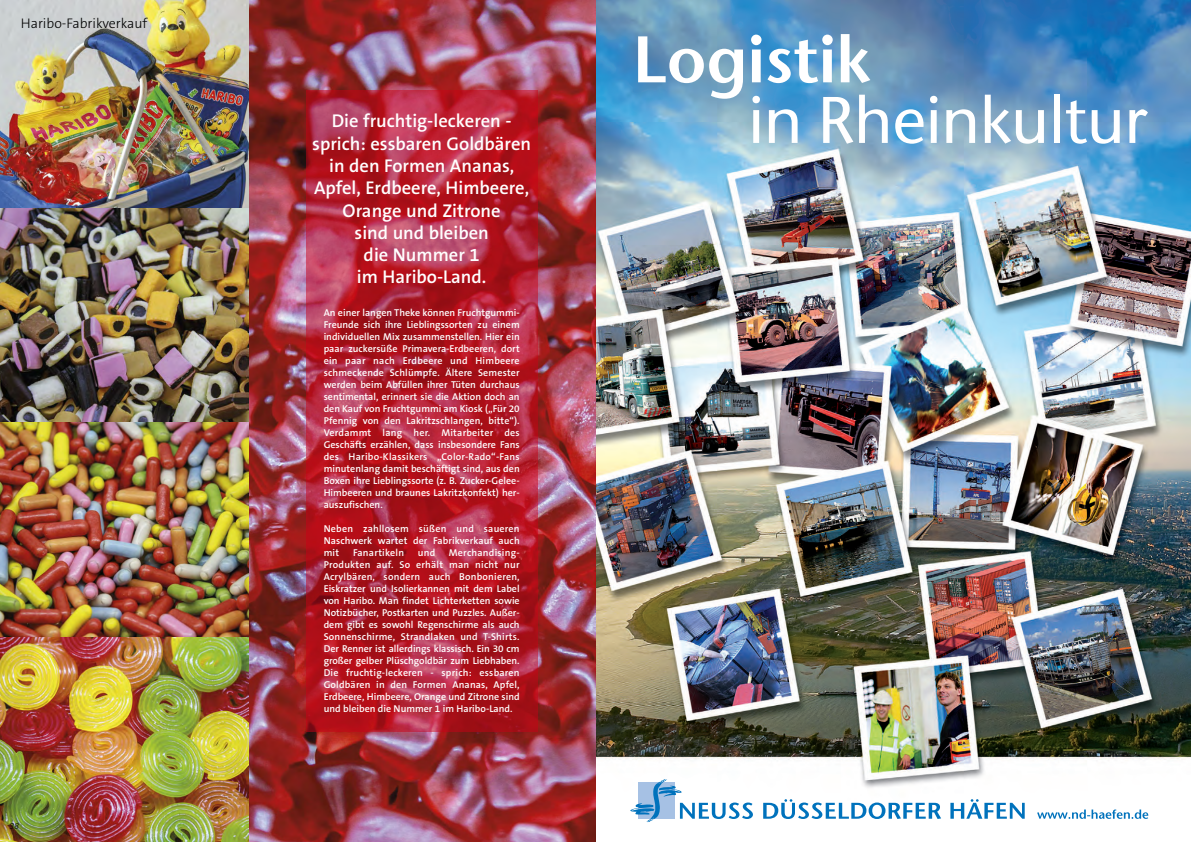
<style>
.page{position:relative;width:1191px;height:842px;background:#fff}
.page>*{position:absolute;margin:0;border:0;box-sizing:border-box;transform-origin:0 0}
.t1{font:65.7px "Stone Sans";color:#fff}
.t2{font:600 65.7px "Stone Sans";color:#fff}
.t3{font:600 18.6px/22.3px "The Sans B6";color:#fff;text-align:center}
.t4{font:300 14px "The Sans B3";color:#000}
.t5{font:600 10px/12px "The Sans B6";color:#fff;text-align:justify}
.t6{font:600 10px "The Sans B6";letter-spacing:.02em;color:#fff}
.t7{font:italic 9px "The Sans B5 Plain";color:rgb(0 0 0/.8)}
</style>
<div class="page">
<img style="left:595px;top:0;width:596px;height:841px">
<svg style="left:1037px;top:809px;width:111px;height:10px"></svg>
<svg style="left:630px;top:779px;width:394px;height:43px"></svg>
<img style="left:248px;top:0;width:347px;height:842px">
<div style="left:306px;top:90px;width:231px;height:641px;background:#ca0016;opacity:.5"></div>
<img style="left:0;top:0;width:248px;height:423px">
<img style="left:0;top:208px;width:248px;height:214px">
<img style="left:0;top:423px;width:248px;height:214px">
<img style="left:0;top:637px;width:248px;height:205px">
<h3 class="t4" style="left:21px;top:16px;width:128px">Haribo-Fabrikverkauf</h3>
<p class="t7" style="left:9px;top:821px;width:11px">38</p>
<h2 class="t3" style="left:312px;top:111px;width:220px">Die fruchtig-leckeren - sprich: essbaren Goldbären in den Formen Ananas,<br>Apfel, Erdbeere, Himbeere,<br>Orange und Zitrone<br>sind und bleiben<br>die Nummer 1<br>im Haribo-Land.</h2>
<p class="t5" style="left:324px;top:307px;width:197px">An einer langen Theke können Frucht gummi-Freunde sich ihre Lieblings sorten zu einem individuellen Mix zusammenstellen. Hier ein paar zuckersüße Prima vera-Erdbeeren, dort ein paar nach Erdbeere und Himbeere schmeckende Schlümpfe. Ältere Semester werden beim Abfüllen ihrer Tüten durchaus sentimental, erinnert sie die Aktion doch an den Kauf von Fruchtgummi am Kiosk („Für 20<br>Pfennig von den Lakritzschlangen, bitte“).<br>Verdammt lang her. Mitar beiter des Geschäfts erzählen, dass insbesondere Fans des Haribo-Klassikers „Color-Rado“-Fans minutenlang damit beschäftigt sind, aus den Boxen ihre Lieblings sorte (z. B. Zucker-Gelee-Him beeren und braunes Lakritzkonfekt) her&shy;auszufischen.</p>
<p class="t5" style="left:324px;top:523px;width:197px">Neben zahllosem süßen und saueren Naschwerk wartet der Fabrikverkauf auch mit</p>
<p class="t5" style="left:324px;top:547px;width:197px;text-indent:125px">Merchan dising-Produkten auf. So erhält man nicht nur Acrylbären, sondern auch Bonbonieren, Eiskratzer und Isolier kannen mit dem Label von Haribo. Man findet Lichterketten sowie Notiz bücher, Postkarten und Puzzles. Außer - dem gibt es sowohl Regenschirme als auch Sonnen schirme, Strandlaken und T-Shirts.<br>Der Renner ist allerdings klassisch. Ein 30 cm großer gelber Plüsch goldbär zum Liebhaben.<br>Die fruchtig-leckeren - sprich: essbaren Goldbären in den Formen Ananas, Apfel, Erdbeere, Himbeere, Orange und Zitrone sind und bleiben die Nummer 1 im Haribo-Land.</p>
<p class="t6" style="left:353px;top:548px;width:53px">Fanartikeln</p>
<p class="t5" style="left:418px;top:547px;width:19px">und</p>
<h1 class="t2" style="left:632px;top:34px;width:239px">Logistik</h1>
<h1 class="t1" style="left:748px;top:95px;width:400px">in Rheinkultur</h1>
</div>
